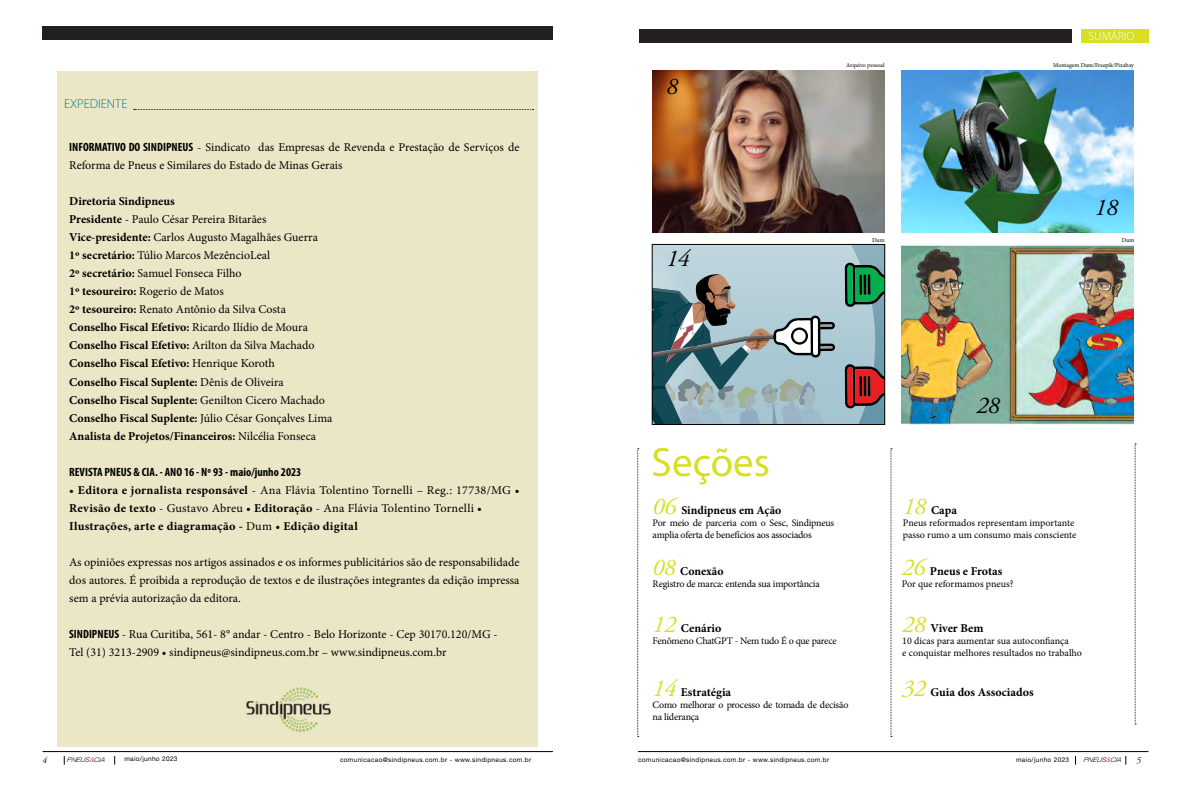
<style>
.page{position:relative;width:1191px;height:794px;background:#fff}
.page>*{position:absolute;margin:0;border:0;box-sizing:border-box;transform-origin:0 0}
.t1{font:41px "Myriad Pro";color:#d7df23}
.t2{font:italic 24px "Adobe Garamond Pro";color:#000}
.t3{font:300 13px "Myriad Pro";color:#00789a}
.t4{font:700 12px/18px "Minion Pro";color:#000}
.t5{font:12px/18px "Minion Pro";color:#000}
.t6{font:700 12px/18px "Minion Pro";letter-spacing:.02em;color:#000}
.t7{font:700 condensed 12px "Myriad Pro";color:#000}
.t8{font:300 12px "Myriad Pro";color:#fff}
.t9{font:10px/12px "Minion Pro";letter-spacing:-.015em;color:#000}
.t10{font:italic 9px "Adobe Garamond Pro";color:#000}
.t11{font:6.5px "Helvetica Neue CE";letter-spacing:.05em;color:#000}
.t12{font:italic 300 6.5px "Helvetica Neue LT Pro";color:#000;scale:1.08 1}
.t13{font:6px "Minion Pro";color:#000}
.s1{font-family:"Myriad Pro";font-weight:700;font-stretch:condensed}
.s2{font-weight:400}
.s3{font-family:"Adobe Garamond Pro";font-weight:400;font-style:italic;font-size:24px;color:#d7df23}
.s4{color:#ed1c2e}
</style>
<div class="page">
<hr style="left:43px;top:751px;width:510px;height:1px;background:#000">
<hr style="left:638px;top:751px;width:510px;height:1px;background:#000">
<img style="left:652px;top:71px;width:232px;height:161px">
<img style="left:901px;top:245px;width:233px;height:179px">
<img style="left:901px;top:71px;width:233px;height:161px">
<svg style="left:653px;top:246px;width:230px;height:177px"></svg>
<div style="left:651px;top:244px;width:234px;height:181px;border:1px solid #000"></div>
<div style="left:57px;top:71px;width:480px;height:675px;background:#ebe7c6"></div>
<div style="left:1080px;top:29px;width:68px;height:14px;background:#d7df23"></div>
<svg style="left:637px;top:448px;width:2px;height:289px"></svg>
<svg style="left:1134px;top:443px;width:2px;height:281px"></svg>
<svg style="left:890px;top:448px;width:2px;height:289px"></svg>
<svg style="left:134px;top:109px;width:399px;height:1px"></svg>
<div style="left:43px;top:26px;width:510px;height:14px;background:#231f20"></div>
<div style="left:639px;top:29px;width:432px;height:14px;background:#231f20"></div>
<img style="left:246px;top:687px;width:85px;height:46px">
<p class="t8" style="left:1088px;top:29px;width:47px">SUMÁRIO</p>
<p class="t3" style="left:64px;top:95px;width:65px">EXPEDIENTE</p>
<p class="t5" style="left:69px;top:139px;width:452px"><span class="s1">INFORMATIVO DO SINDIPNEUS</span> - Sindicato das Empresas de Revenda e Prestação de Serviços de<br>Reforma de Pneus e Similares do Estado de Minas Gerais</p>
<p class="t4" style="left:69px;top:192px;width:265px">Diretoria Sindipneus<br>Presidente <span class="s2">- Paulo César Pereira Bitarães </span>Vice-presidente: <span class="s2">Carlos Augusto Magalhães Guerra<br></span>1º secretário: <span class="s2">Túlio Marcos MezêncioLeal<br></span>2º secretário: <span class="s2">Samuel Fonseca Filho<br></span>1º tesoureiro: <span class="s2">Rogerio de Matos<br></span>2º tesoureiro: <span class="s2">Renato Antônio da Silva Costa </span>Conselho Fiscal Efetivo: <span class="s2">Ricardo Ilídio de Moura </span>Conselho Fiscal Efetivo: <span class="s2">Arilton da Silva Machado </span>Conselho Fiscal Efetivo: <span class="s2">Henrique Koroth<br></span>Conselho Fiscal Suplente: <span class="s2">Dênis de Oliveira </span>Conselho Fiscal Suplente: <span class="s2">Genilton Cicero Machado </span>Conselho Fiscal Suplente: <span class="s2">Júlio César Gonçalves Lima </span>Analista de Projetos/Financeiros: <span class="s2">Nilcélia Fonseca</span></p>
<p class="t7" style="left:69px;top:464px;width:234px">REVISTA PNEUS &amp; CIA. - ANO 16 - Nº 93 - maio/junho 2023</p>
<p class="t6" style="left:69px;top:480px;width:452px"><span class="s2">•</span> Editora e jornalista responsável <span class="s2">- Ana Flávia Tolentino Tornelli – Reg.: 17738/MG •<br></span>Revisão de texto <span class="s2">- Gustavo Abreu •</span> Editoração <span class="s2">- Ana Flávia Tolentino Tornelli •<br></span>Ilustrações, arte e diagramação - <span class="s2">Dum •</span> Edição digital</p>
<p class="t5" style="left:69px;top:553px;width:452px;text-align:justify">As opiniões expressas nos artigos assinados e os informes publicitários são de responsabilidade dos autores. É proibida a reprodução de textos e de ilustrações integrantes da edição impressa sem a prévia autorização da editora.</p>
<p class="t5" style="left:69px;top:625px;width:430px"><span class="s1">SINDIPNEUS</span> - Rua Curitiba, 561- 8° andar - Centro - Belo Horizonte - Cep 30170.120/MG -<br>Tel (31) 3213-2909 • sindipneus@sindipneus.com.br – www.sindipneus.com.br</p>
<h2 class="t2" style="left:666px;top:72px;width:13px">8</h2>
<h2 class="t2" style="left:666px;top:244px;width:25px">14</h2>
<h1 class="t1" style="left:651px;top:437px;width:120px">Seções</h1>
<p class="t13" style="left:846px;top:61px;width:40px">Arquivo pessoal</p>
<p class="t13" style="left:1053px;top:61px;width:82px">Montagem Dum/Freepik/Pixabay</p>
<h2 class="t2" style="left:1094px;top:193px;width:25px">18</h2>
<p class="t13" style="left:872px;top:236px;width:14px">Dum</p>
<p class="t13" style="left:1121px;top:236px;width:14px">Dum</p>
<h2 class="t2" style="left:976px;top:390px;width:25px">28</h2>
<p class="t4" style="left:652px;top:501px;width:130px"><span class="s3">06</span> Sindipneus em Ação</p>
<p class="t9" style="left:652px;top:517px;width:183px">Por meio de parceria com o Sesc, Sindipneus amplia oferta de benefícios aos associados</p>
<p class="t4" style="left:652px;top:562px;width:72px"><span class="s3">08</span> Conexão</p>
<p class="t9" style="left:652px;top:578px;width:169px">Registro de marca: entenda sua importância</p>
<p class="t4" style="left:652px;top:619px;width:70px"><span class="s3">12</span> Cenário</p>
<p class="t9" style="left:652px;top:635px;width:185px">Fenômeno ChatGPT - Nem tudo É o que parece</p>
<p class="t4" style="left:652px;top:683px;width:80px"><span class="s3">14</span> Estratégia</p>
<p class="t9" style="left:652px;top:699px;width:197px">Como melhorar o processo de tomada de decisão na liderança</p>
<p class="t4" style="left:902px;top:501px;width:56px"><span class="s3">18</span> Capa</p>
<p class="t9" style="left:902px;top:517px;width:175px">Pneus reformados representam importante passo rumo a um consumo mais consciente</p>
<p class="t4" style="left:901px;top:562px;width:102px"><span class="s3">26</span> Pneus e Frotas</p>
<p class="t9" style="left:901px;top:578px;width:113px">Por que reformamos pneus?</p>
<p class="t4" style="left:902px;top:619px;width:83px"><span class="s3">28</span> Viver Bem</p>
<p class="t9" style="left:902px;top:635px;width:181px">10 dicas para aumentar sua autoconfiança<br>e conquistar melhores resultados no trabalho</p>
<p class="t4" style="left:902px;top:683px;width:133px"><span class="s3">32</span> Guia dos Associados</p>
<p class="t10" style="left:43px;top:754px;width:6px">4</p>
<p class="t12" style="left:67px;top:756px;width:37px">PNEUS<span class="s4">&amp;</span>CIA</p>
<p class="t11" style="left:124px;top:755px;width:55px">maio/junho 2023</p>
<p class="t11" style="left:340px;top:755px;width:193px">comunicacao@sindipneus.com.br - www.sindipneus.com.br</p>
<p class="t11" style="left:638px;top:755px;width:193px">comunicacao@sindipneus.com.br - www.sindipneus.com.br</p>
<p class="t11" style="left:1016px;top:755px;width:55px">maio/junho 2023</p>
<p class="t12" style="left:1083px;top:756px;width:37px">PNEUS<span class="s4">&amp;</span>CIA</p>
<p class="t10" style="left:1136px;top:754px;width:6px">5</p>
</div>
